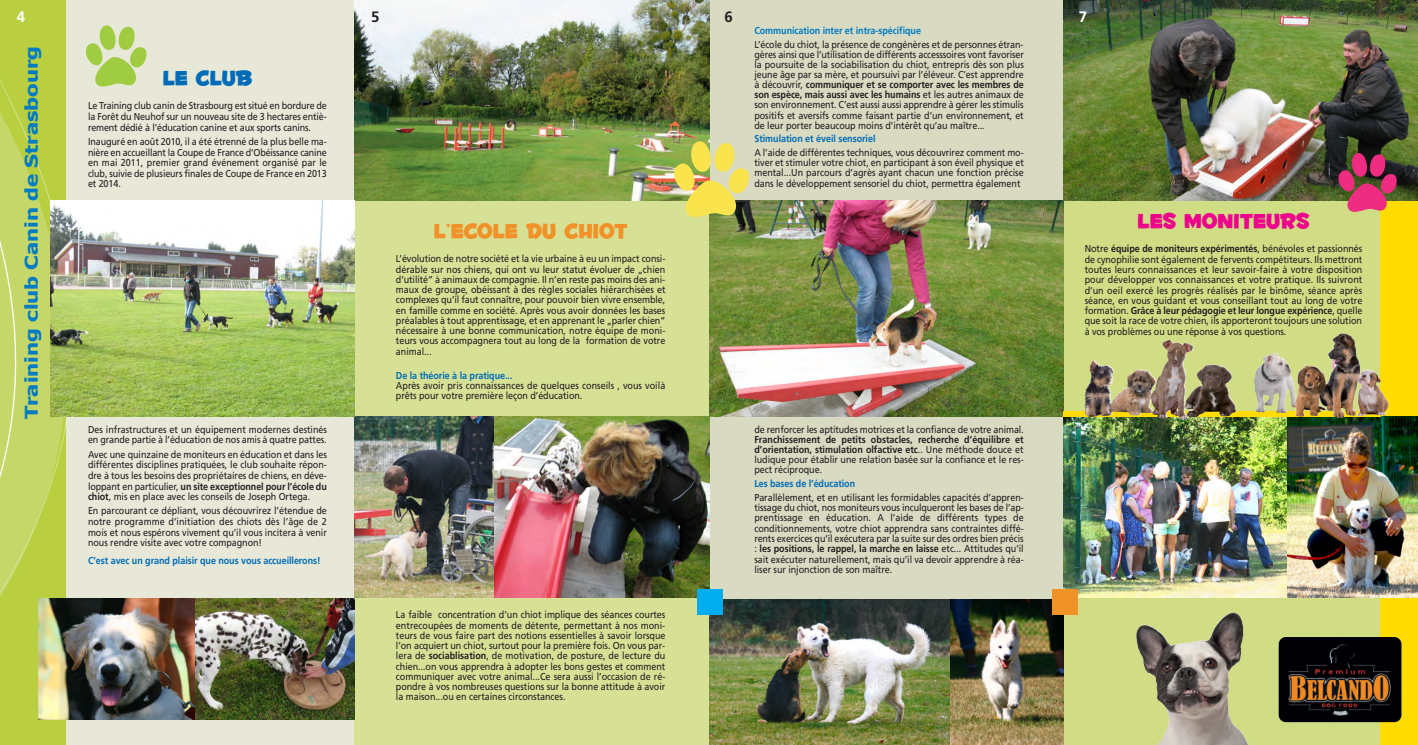
<style>
.page{position:relative;width:1418px;height:745px;background:#fff}
.page>*{position:absolute;margin:0;border:0;box-sizing:border-box;transform-origin:0 0}
.t1{font:25px "Fontdinerdotcom Huggable";color:#f19228}
.t2{font:25px "Fontdinerdotcom Huggable";color:#ed028c}
.t3{font:25px "Fontdinerdotcom Huggable";letter-spacing:-.005em;color:#006cb7}
.t4{font:700 17.5px "Tahoma";color:#007bc3;scale:1.25 1}
.t5{font:700 15px "Frutiger";color:#fff}
.t6{font:700 15px "Frutiger";color:#231f20}
.t7{font:10px/10.2px "Frutiger";letter-spacing:-.005em;color:#231f20;text-align:justify;scale:.9 1}
.t8{font:700 10px/10.1px "Frutiger";letter-spacing:-.005em;color:#231f20;text-align:justify;scale:.9 1}
.t9{font:700 10px "Frutiger";letter-spacing:-.005em;color:#006cb7;scale:.9 1}
.t10{font:700 10px "Frutiger";letter-spacing:-.005em;color:#007bc3;scale:.9 1}
.s1{font-weight:700}
.s2{font-weight:400}
</style>
<div class="page">
<div style="left:0;top:0;width:354px;height:744px;background:#e7e8d8"></div>
<div style="left:354px;top:0;width:355px;height:744px;background:#d6e196"></div>
<div style="left:709px;top:0;width:354px;height:602px;background:#d8dac2"></div>
<svg style="left:1063px;top:200px;width:317px;height:544px;background:#c3cb80"></svg>
<div style="left:1380px;top:0;width:37px;height:744px;background:#ffdc01"></div>
<img style="left:493px;top:416px;width:216px;height:181px">
<img style="left:354px;top:416px;width:139px;height:181px">
<img style="left:709px;top:200px;width:354px;height:216px">
<img style="left:949px;top:599px;width:114px;height:145px">
<img style="left:709px;top:599px;width:240px;height:145px">
<img style="left:354px;top:0;width:355px;height:200px">
<div style="left:697px;top:589px;width:26px;height:25px;background:#00aeef"></div>
<img style="left:667px;top:139px;width:83px;height:78px">
<div style="left:0;top:0;width:65px;height:744px;background:#b9cf3f"></div>
<img style="left:194px;top:598px;width:160px;height:121px">
<img style="left:39px;top:598px;width:155px;height:121px">
<img style="left:1063px;top:0;width:354px;height:200px">
<svg style="left:1338px;top:149px;width:64px;height:66px;background:#9b4b4e"></svg>
<img style="left:1063px;top:416px;width:224px;height:181px">
<img style="left:1287px;top:416px;width:130px;height:181px">
<div style="left:1051px;top:589px;width:26px;height:25px;background:#f19228"></div>
<img style="left:146px;top:200px;width:208px;height:216px">
<img style="left:1136px;top:611px;width:107px;height:34px">
<img style="left:1278px;top:636px;width:123px;height:85px;border-radius:7px">
<img style="left:1063px;top:410px;width:317px;height:6px">
<img style="left:1149px;top:352px;width:144px;height:59px">
<img style="left:0;top:0;width:146px;height:662px">
<h3 class="t5" style="left:17px;top:11px;width:10px">4</h3>
<h3 class="t6" style="left:371px;top:11px;width:10px">5</h3>
<h3 class="t6" style="left:724px;top:11px;width:10px">6</h3>
<h3 class="t5" style="left:1078px;top:11px;width:10px">7</h3>
<h2 class="t4" style="left:20px;top:419px;width:300px;rotate:-90deg">Training club Canin de Strasbourg</h2>
<h1 class="t3" style="left:163px;top:62px;width:91px">LE CLUB</h1>
<p class="t7" style="left:88px;top:101px;width:267px;line-height:10.6px">Le Training club canin de Strasbourg est situé en bordure de la Forêt du Neuhof sur un nouveau site de 3 hectares entiè&shy;rement dédié à l’éducation canine et aux sports canins.</p>
<p class="t7" style="left:88px;top:137px;width:267px;line-height:10.6px">Inauguré en août 2010, il a été étrenné de la plus belle ma&shy;nière en accueillant la Coupe de France d’Obéissance canine en mai 2011, premier grand événement organisé par le club, suivie de plusieurs finales de Coupe de France en 2013 et 2014.</p>
<p class="t7" style="left:88px;top:425px;width:267px">Des infrastructures et un équipement modernes destinés en grande partie à l’éducation de nos amis à quatre pattes.</p>
<p class="t7" style="left:88px;top:449px;width:267px;line-height:10.6px">Avec une quinzaine de moniteurs en éducation et dans les différentes disciplines pratiquées, le club souhaite répon&shy;dre à tous les besoins des propriétaires de chiens, en déve&shy;loppant en particulier, <span class="s1">un site exceptionnel pour l’école du chiot</span>, mis en place avec les conseils de Joseph Ortega.</p>
<p class="t7" style="left:88px;top:506px;width:267px;line-height:10.6px">En parcourant ce dépliant, vous découvrirez l’étendue de notre programme d’initiation des chiots dès l’âge de 2 mois et nous espérons vivement qu’il vous incitera à venir nous rendre visite avec votre compagnon!</p>
<p class="t9" style="left:88px;top:556px;width:260px">C’est avec un grand plaisir que nous vous accueillerons!</p>
<h1 class="t1" style="left:433px;top:215px;width:195px">L’ECOLE DU CHIOT</h1>
<p class="t7" style="left:396px;top:254px;width:301px">L’évolution de notre société et la vie urbaine à eu un impact consi&shy;dérable sur nos chiens, qui ont vu leur statut évoluer de „chien d’utilité” à animaux de compagnie. Il n’en reste pas moins des ani&shy;maux de groupe, obéissant à des règles sociales hiérarchisées et complexes qu’il faut connaître, pour pouvoir bien vivre ensemble, en famille comme en société. Après vous avoir données les bases préalables à tout apprentissage, et en apprenant le „parler chien” nécessaire à une bonne communication, notre équipe de moni&shy;teurs vous accompagnera tout au long de la formation de votre animal...</p>
<p class="t9" style="left:396px;top:371px;width:131px">De la théorie à la pratique...</p>
<p class="t7" style="left:396px;top:381px;width:301px">Après avoir pris connaissances de quelques conseils , vous voilà prêts pour votre première leçon d’éducation.</p>
<p class="t7" style="left:396px;top:610px;width:301px">La faible concentration d’un chiot implique des séances courtes entrecoupées de moments de détente, permettant à nos moni&shy;teurs de vous faire part des notions essentielles à savoir lorsque l’on acquiert un chiot, surtout pour la première fois. On vous par&shy;lera de <span class="s1">sociablisation</span>, de motivation, de posture, de lecture du chien...on vous apprendra à adopter les bons gestes et comment communiquer avec votre animal...Ce sera aussi l’occasion de ré&shy;pondre à vos nombreuses questions sur la bonne attitude à avoir la maison...ou en certaines circonstances.</p>
<p class="t10" style="left:754px;top:26px;width:187px">Communication inter et intra-spécifique</p>
<p class="t7" style="left:754px;top:40px;width:301px">L’école du chiot, la présence de congénères et de personnes étran&shy;gères ainsi que l’utilisation de différents accesssoires vont favoriser la poursuite de la sociabilisation du chiot, entrepris dès son plus jeune âge par sa mère, et poursuivi par l’éléveur. C’est apprendre à découvrir, <span class="s1">communiquer et se comporter avec les membres de son espèce, mais aussi avec les humains</span> et les autres animaux de son environnement. C’est aussi aussi apprendre à gérer les stimulis positifs et aversifs comme faisant partie d’un environnement, et de leur porter beaucoup moins d’intérêt qu’au maître...</p>
<p class="t9" style="left:754px;top:135px;width:136px">Stimulation et éveil sensoriel</p>
<p class="t7" style="left:754px;top:148px;width:301px">A l’aide de différentes techniques, vous découvrirez comment mo&shy;tiver et stimuler votre chiot, en participant à son éveil physique et mental...Un parcours d’agrès ayant chacun une fonction précise dans le développement sensoriel du chiot, permettra également</p>
<p class="t7" style="left:754px;top:424px;width:301px">de renforcer les aptitudes motrices et la confiance de votre animal.</p>
<p class="t8" style="left:754px;top:435px;width:301px">Franchissement de petits obstacles, recherche d’équilibre et d’orientation, stimulation olfactive etc<span class="s2">.. Une méthode douce et ludique pour établir une relation basée sur la confiance et le res&shy;pect réciproque.</span></p>
<p class="t9" style="left:754px;top:479px;width:114px">Les bases de l’éducation</p>
<p class="t7" style="left:754px;top:493px;width:301px">Parallèlement, et en utilisant les formidables capacités d’appren&shy;tissage du chiot, nos moniteurs vous inculqueront les bases de l’ap&shy;prentissage en éducation. A l’aide de différents types de conditionnements, votre chiot apprendra sans contraintes diffé&shy;rents exercices qu’il exécutera par la suite sur des ordres bien précis : <span class="s1">les positions, le rappel, la marche en laisse</span> etc... Attitudes qu’il sait exécuter naturellement, mais qu’il va devoir apprendre à réa&shy;liser sur injonction de son maître.</p>
<h1 class="t2" style="left:1137px;top:206px;width:173px">LEs MONITEURS</h1>
<p class="t7" style="left:1084px;top:244px;width:310px">Notre <span class="s1">équipe de moniteurs expérimentés</span>, bénévoles et passionnés de cynophilie sont également de fervents compétiteurs. Ils mettront toutes leurs connaissances et leur savoir-faire à votre disposition pour développer vos connaissances et votre pratique. Ils suivront d’un oeil exercé les progrès réalisés par le binôme, séance après séance, en vous guidant et vous conseillant tout au long de votre formation. <span class="s1">Grâce à leur pédagogie et leur longue expérience</span>, quelle que soit la race de votre chien, ils apporteront toujours une solution à vos problèmes ou une réponse à vos questions.</p>
</div>
